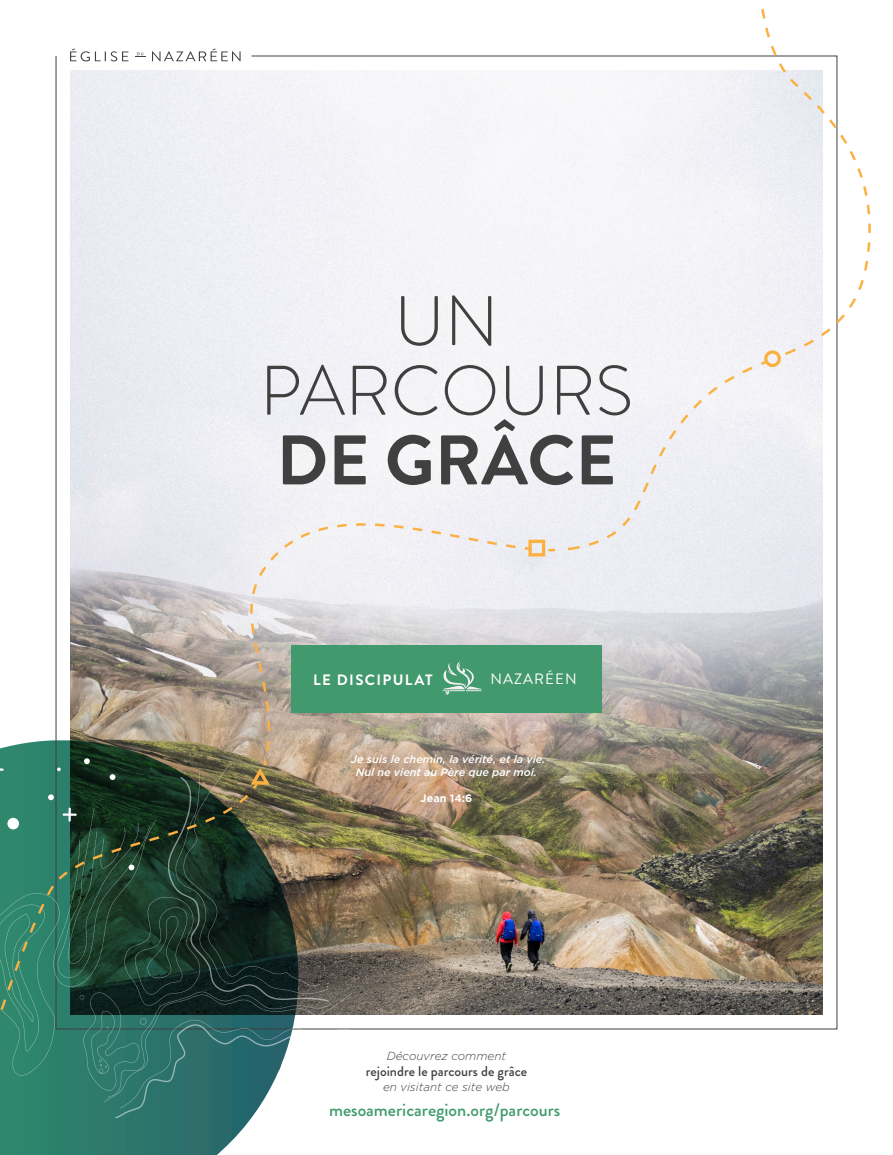
<style>
.page{position:relative;width:893px;height:1155px;background:#fff}
.page>*{position:absolute;margin:0;border:0;box-sizing:border-box;transform-origin:0 0}
.t1{font:300 70px "Brandon Grotesque";color:#404040}
.t2{font:700 70px "Brandon Grotesque";color:#404040}
.t3{font:500 18.13px "Brandon Grotesque";color:#3f9a6c}
.t4{font:700 15.01px "Brandon Grotesque";letter-spacing:.09em;color:#fff}
.t5{font:15.01px "Brandon Grotesque";letter-spacing:.07em;color:#fff}
.t6{font:500 14.1px "Brandon Grotesque";color:#414141}
.t7{font:italic 300 11.69px "Gotham";color:#414141}
.t8{font:italic 500 10.85px "Gotham";color:#fff}
.t9{font:700 10.85px "Gotham";color:#fff}
</style>
<div class="page">
<svg style="left:0;top:1119px;width:251px;height:36px;background:#398074"></svg>
<img style="left:55px;top:55px;width:782px;height:975px">
<img style="left:0;top:577px;width:358px;height:542px">
<div style="left:268px;top:495px;width:277px;height:68px;background:#f1f1f5"></div>
<svg style="left:257px;top:545px;width:275px;height:223px"></svg>
<div style="left:546px;top:359px;width:223px;height:194px;background:#f0f0f5"></div>
<svg style="left:705px;top:9px;width:166px;height:388px"></svg>
<div style="left:291px;top:645px;width:311px;height:68px;background:#42996d"></div>
<svg style="left:442px;top:661px;width:39px;height:34px"></svg>
<svg style="left:70px;top:48px;width:58px;height:13px"></svg>
<svg style="left:152px;top:48px;width:88px;height:13px"></svg>
<svg style="left:135px;top:52px;width:11px;height:5px"></svg>
<p class="t1" style="left:394px;top:273px;width:106px">UN</p>
<p class="t1" style="left:260px;top:343px;width:375px">PARCOURS</p>
<p class="t2" style="left:276px;top:411px;width:341px">DE GRÂCE</p>
<p class="t4" style="left:313px;top:669px;width:121px">LE DISCIPULAT</p>
<p class="t5" style="left:490px;top:668px;width:88px">NAZARÉEN</p>
<p class="t8" style="left:351px;top:752px;width:196px">Je suis le chemin, la vérité, et la vie.</p>
<p class="t8" style="left:356px;top:765px;width:183px">Nul ne vient au Père que par moi.</p>
<p class="t9" style="left:420px;top:791px;width:53px">Jean 14:6</p>
<p class="t7" style="left:387px;top:1049px;width:121px">Découvrez comment</p>
<p class="t6" style="left:366px;top:1061px;width:163px">rejoindre le parcours de grâce</p>
<p class="t7" style="left:383px;top:1079px;width:128px">en visitant ce site web</p>
<p class="t3" style="left:329px;top:1097px;width:233px">mesoamericaregion.org/parcours</p>
</div>
